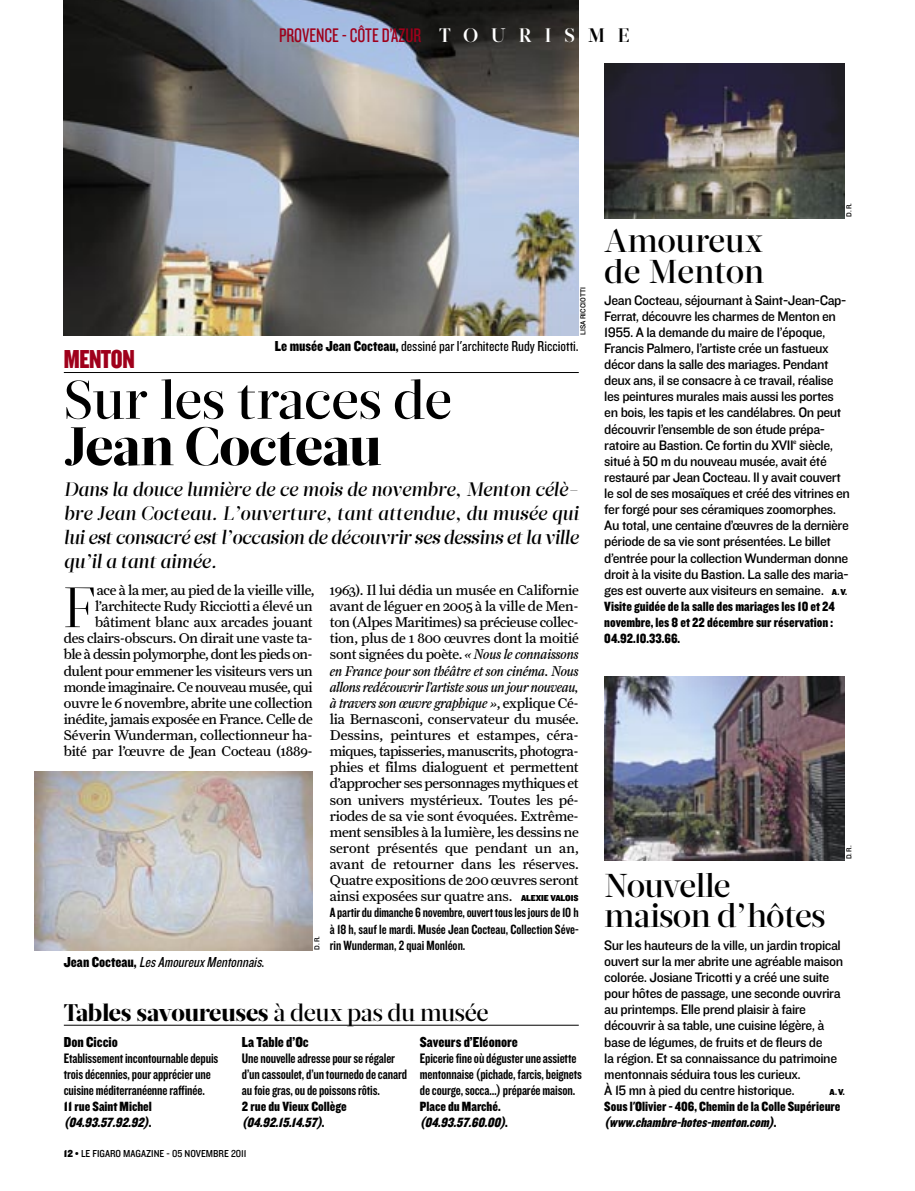
<style>
.page{position:relative;width:915px;height:1191px;background:#fff}
.page>*{position:absolute;margin:0;border:0;box-sizing:border-box;transform-origin:0 0}
.t1{font:56.7px "Glosa Display";color:#000}
.t2{font:500 54px "Glosa Display";letter-spacing:-.005em;color:#000}
.t3{font:900 54px "Glosa Display";letter-spacing:-.005em;color:#000}
.t4{font:500 33px/31.5px "Glosa Display";letter-spacing:-.02em;color:#000}
.t5{font:27px "Knockout HTF69 Full Liteweight";letter-spacing:-.02em;color:#9f001b}
.t6{font:900 24px "Glosa Display";color:#000}
.t7{font:20.4px "Knockout HTF28 Junior Featherwt";color:#9f001b}
.t8{font:italic 500 19.5px/24px "Glosa Display";letter-spacing:-.02em;color:#000;text-align:justify}
.t9{font:15px "Knockout HTF29 Junior Liteweight";color:#000}
.t10{font:15px "Knockout HTF70 Full Welterwt";color:#000}
.t11{font:italic 15px "Knockout HTF29 Junior Liteweight";color:#000}
.t12{font:14.25px/16.2px "Knockout HTF31 Junior Middlewt";letter-spacing:-.03em;color:#000}
.t13{font:14.25px/16.2px "Farnham Text";letter-spacing:-.02em;color:#000;text-align:justify}
.t14{font:14.25px/16.2px "Knockout HTF49 Liteweight";letter-spacing:-.01em;color:#000}
.t15{font:italic 14.25px/16.2px "Farnham Display";letter-spacing:-.025em;color:#000;text-align:justify;scale:.96 1}
.t16{font:13.8px/16.2px "Knockout HTF70 Full Welterwt";color:#000}
.t17{font:13.8px/16.2px "Knockout HTF49 Liteweight";color:#000;text-align:justify}
.t18{font:italic 13.8px/16.2px "Knockout HTF70 Full Welterwt";color:#000}
.t19{font:10.5px "Knockout HTF30 Junior Welterwt";color:#000}
.t20{font:9px "Knockout HTF71 Full Middlewt";color:#000}
.t21{font:7.5px "Knockout HTF31 Junior Middlewt";color:#000}
.s1{font-family:"Glosa Display";font-weight:700;font-size:19.5px;color:#fff}
.s2{font-family:"Glosa Display";font-weight:700;font-size:19.5px;color:#000}
.s3{font-family:"Knockout HTF70 Full Welterwt"}
.s4{font-family:"Farnham Display";font-style:italic}
.s5{font-family:"Farnham Text";font-style:normal}
.s6{font-family:"Knockout HTF71 Full Middlewt";font-size:9px}
.s7{font-family:"Knockout HTF70 Full Welterwt";font-style:normal}
.s8{font-style:normal}
.s9{font-weight:500}
.s10{font-style:italic}
.s11{font-family:"Knockout HTF71 Full Middlewt"}
</style>
<div class="page">
<img style="left:64px;top:0;width:514px;height:335px">
<hr style="left:64px;top:372px;width:514px;height:1px;background:#000">
<hr style="left:64px;top:1024px;width:514px;height:1px;background:#000">
<img style="left:604px;top:64px;width:240px;height:155px">
<img style="left:604px;top:676px;width:240px;height:184px">
<img style="left:34px;top:771px;width:279px;height:180px">
<h3 class="t7" style="left:279px;top:29px;width:352px">PROVENCE - CÔTE D’AZUR <span class="s1">T O U R I S</span> <span class="s2">M E</span></h3>
<p class="t21" style="left:846px;top:217px;width:15px;rotate:-90deg">D. R.</p>
<p class="t21" style="left:580px;top:335px;width:50px;rotate:-90deg">LISA RICCIOTTI</p>
<p class="t9" style="left:275px;top:341px;width:305px"><span class="s3">Le musée Jean Cocteau,</span> dessiné par l'architecte Rudy Ricciotti.</p>
<h3 class="t5" style="left:64px;top:349px;width:72px">MENTON</h3>
<h2 class="t2" style="left:64px;top:379px;width:390px">Sur les traces de</h2>
<h2 class="t3" style="left:64px;top:427px;width:319px">Jean Cocteau</h2>
<h3 class="t8" style="left:64px;top:479px;width:516px">Dans la douce lumière de ce mois de novembre, Menton célè&shy;bre Jean Cocteau. L’ouverture, tant attendue, du musée qui lui est consacré est l’occasion de découvrir ses dessins et la ville qu’il a tant aimée.</h3>
<p class="t13" style="left:64px;top:583px;width:252px;text-align:right">ace à la mer, au pied de la vieille ville, l’architecte Rudy Ricciotti a élevé un bâtiment blanc aux arcades jouant<br>des clairs-obscurs. On dirait une vaste ta&shy;ble à dessin polymorphe, dont les pieds on&shy;dulent pour emmener les visiteurs vers un monde imaginaire. Ce nouveau musée, qui ouvre le 6 novembre, abrite une collection inédite, jamais exposée en France. Celle de Séverin Wunderman, collectionneur ha&shy;bité par l’œuvre de Jean Cocteau (1889-</p>
<p class="t13" style="left:330px;top:583px;width:250px">1963). Il lui dédia un musée en Californie avant de léguer en 2005 à la ville de Men&shy;ton (Alpes Maritimes) sa précieuse collec&shy;tion, plus de 1 800 œuvres dont la moitié sont signées du poète. <span class="s4">« Nous le connaissons</span></p>
<h1 class="t1" style="left:63px;top:587px;width:34px">F</h1>
<p class="t15" style="left:330px;top:663px;width:261px">en France pour son théâtre et son cinéma. Nous allons redécouvrir l’artiste sous un jour nouveau, à travers son œuvre graphique »<span class="s5">, explique Cé-</span></p>
<p class="t13" style="left:330px;top:712px;width:250px">lia Bernasconi, conservateur du musée.<br>Dessins, peintures et estampes, céra&shy;miques, tapisseries, manuscrits, photogra&shy;phies et films dialoguent et permettent d’approcher ses personnages mythiques et son univers mystérieux. Toutes les pé&shy;riodes de sa vie sont évoquées. Extrême&shy;ment sensibles à la lumière, les dessins ne seront présentés que pendant un an, avant de retourner dans les réserves.<br>Quatre expositions de 200 œuvres seront ainsi exposées sur quatre ans. <span class="s6">ALEXIE VALOIS</span></p>
<p class="t17" style="left:330px;top:906px;width:250px">A partir du dimanche 6 novembre, ouvert tous les jours de 10 h à 18 h, sauf le mardi. Musée Jean Cocteau, Collection Séve&shy;rin Wunderman, 2 quai Monléon.</p>
<p class="t21" style="left:314px;top:949px;width:15px;rotate:-90deg">D. R.</p>
<p class="t11" style="left:64px;top:957px;width:202px"><span class="s7">J e a n C o c t e a u ,</span> Les Amoureux Mentonnais<span class="s8">.</span></p>
<h3 class="t6" style="left:64px;top:1003px;width:426px">Tables savoureuses <span class="s9">à deux pas du musée</span></h3>
<p class="t10" style="left:64px;top:1036px;width:55px">Don Ciccio</p>
<p class="t14" style="left:64px;top:1051px;width:156px">Etablissement incontournable depuis trois décennies, pour apprécier une cuisine méditerranéenne raffinée.</p>
<p class="t16" style="left:64px;top:1099px;width:90px">11 rue Saint Michel <span class="s10">(04.93.57.92.92)</span> .</p>
<p class="t10" style="left:242px;top:1036px;width:68px">La Table d’Oc</p>
<p class="t14" style="left:242px;top:1051px;width:167px">Une nouvelle adresse pour se régaler d’un cassoulet, d’un tournedo de canard au foie gras, ou de poissons rôtis.</p>
<p class="t16" style="left:242px;top:1099px;width:106px">2 rue du Vieux Collège <span class="s10">(04.92.15.14.57)</span>.</p>
<p class="t19" style="left:64px;top:1149px;width:184px"><span class="s11">12 •</span> LE FIGARO MAGAZINE - 05 NOVEMBRE 2011</p>
<p class="t10" style="left:420px;top:1036px;width:99px">Saveurs d’Eléonore</p>
<p class="t14" style="left:420px;top:1051px;width:163px">Epicerie fine où déguster une assiette mentonnaise (pichade, farcis, beignets de courge, socca…) préparée maison.</p>
<p class="t18" style="left:420px;top:1099px;width:89px"><span class="s8">Place du Marché. </span>(04.93.57.60.00) <span class="s8">.</span></p>
<h3 class="t4" style="left:604px;top:228px;width:162px">Amoureux de Menton</h3>
<p class="t12" style="left:604px;top:293px;width:247px">Jean Cocteau, séjournant à Saint-Jean-Cap-Ferrat, découvre les charmes de Menton en 1955. A la demande du maire de l’époque, Francis Palmero, l’artiste crée un fastueux décor dans la salle des mariages. Pendant deux ans, il se consacre à ce travail, réalise les peintures murales mais aussi les portes en bois, les tapis et les candélabres. On peut découvrir l’ensemble de son étude prépa - ratoire au Bastion. Ce fortin du XVII<sup>e</sup> siècle, situé à 50 m du nouveau musée, avait été restauré par Jean Cocteau. Il y avait couvert le sol de ses mosaïques et créé des vitrines en fer forgé pour ses céramiques zoomorphes.<br>Au total, une centaine d’œuvres de la dernière période de sa vie sont présentées. Le billet d’entrée pour la collection Wunderman donne droit à la visite du Bastion. La salle des maria - ges est ouverte aux visiteurs en semaine. <span class="s6">A. V.</span></p>
<p class="t16" style="left:604px;top:599px;width:232px">Visite guidée de la salle des mariages les 10 et 24 novembre, les 8 et 22 décembre sur réservation :<br>04.92.10.33.66.</p>
<p class="t21" style="left:846px;top:859px;width:15px;rotate:-90deg">D. R.</p>
<h3 class="t4" style="left:604px;top:873px;width:223px;line-height:30px">Nouvelle maison d’hôtes</h3>
<p class="t12" style="left:604px;top:938px;width:240px">Sur les hauteurs de la ville, un jardin tropical ouvert sur la mer abrite une agréable maison colorée. Josiane Tricotti y a créé une suite pour hôtes de passage, une seconde ouvrira au printemps. Elle prend plaisir à faire découvrir à sa table, une cuisine légère, à base de légumes, de fruits et de fleurs de<br>la région. Et sa connaissance du patrimoine mentonnais séduira tous les curieux.<br>À 15 mn à pied du centre historique.</p>
<p class="t20" style="left:829px;top:1088px;width:17px">A. V.</p>
<p class="t16" style="left:604px;top:1099px;width:237px">Sous l'Olivier - 406, Chemin de la Colle Supérieure <span class="s10">(www.chambre-hotes-menton.com)</span>.</p>
</div>
